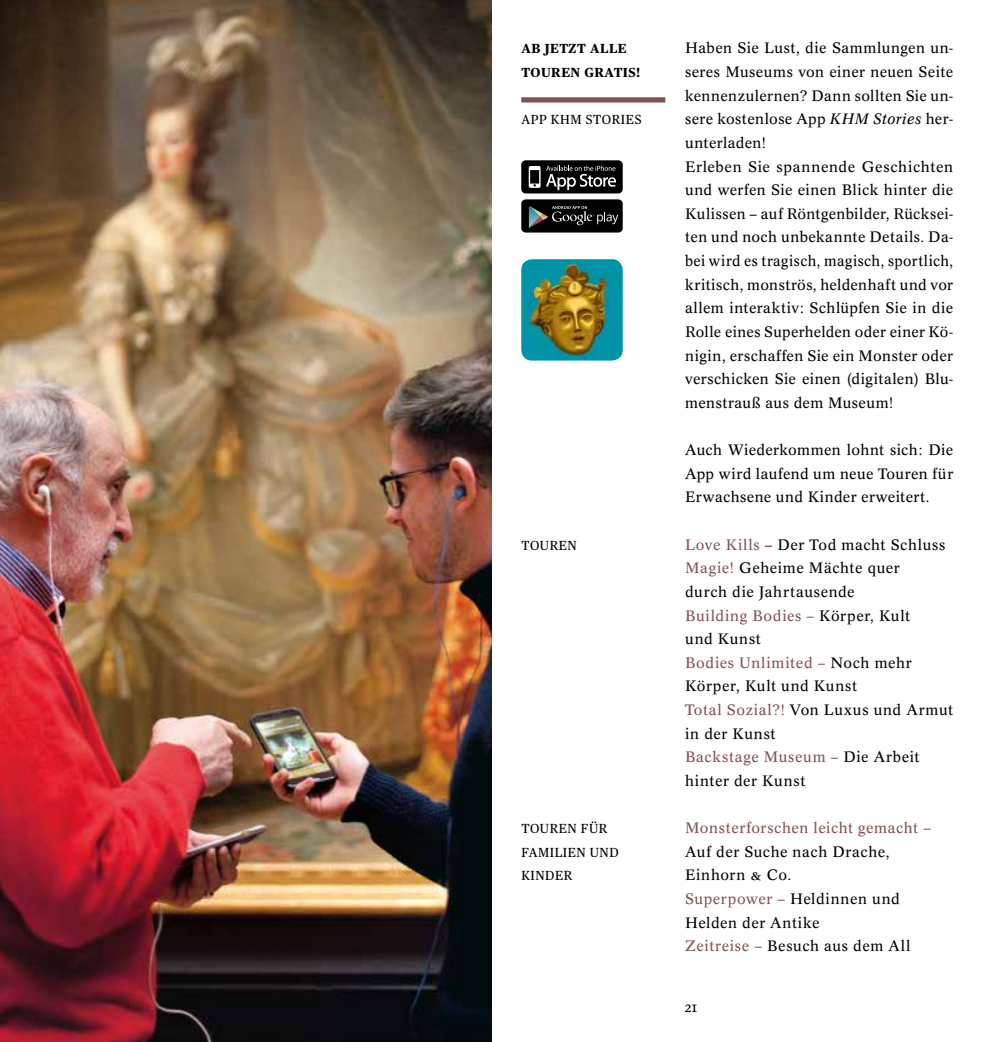
<style>
.page{position:relative;width:983px;height:1042px;background:#fff}
.page>*{position:absolute;margin:0;border:0;box-sizing:border-box;transform-origin:0 0}
.t1{font:14.88px/23.6px "Concorde BQ";letter-spacing:.03em;color:#000}
.t2{font:14.88px "Concorde BQ";letter-spacing:.03em;color:#815151}
.t3{font:13.12px/23.6px "Publico Text";letter-spacing:.04em;color:#000}
.t4{font:700 13.12px/23.6px "Publico Text";letter-spacing:.035em;color:#000}
.s1{font-style:italic}
.s2{color:#815151}
.s3{color:#661e11}
</style>
<div class="page">
<div style="left:521px;top:97px;width:144px;height:5px;background:#815151"></div>
<img style="left:521px;top:259px;width:101px;height:102px">
<div style="left:521px;top:199px;width:101px;height:33px;background:#000;border-radius:4px"></div>
<svg style="left:528px;top:206px;width:90px;height:22px"></svg>
<div style="left:521px;top:160px;width:101px;height:33px;background:#000;border-radius:4px"></div>
<svg style="left:528px;top:166px;width:12px;height:22px"></svg>
<svg style="left:546px;top:166px;width:70px;height:24px"></svg>
<img style="left:0;top:0;width:491px;height:1042px">
<p class="t4" style="left:521px;top:36px;width:120px">AB JETZT ALLE<br>TOUREN GRATIS!</p>
<p class="t3" style="left:521px;top:107px;width:122px">APP KHM STORIES</p>
<p class="t3" style="left:521px;top:532px;width:57px">TOUREN</p>
<p class="t3" style="left:521px;top:816px;width:99px">TOUREN FÜR<br>FAMILIEN UND<br>KINDER</p>
<p class="t1" style="left:685px;top:37px;width:269px">Haben Sie Lust, die Sammlungen un&shy;seres Museums von einer neuen Seite kennenzulernen? Dann sollten Sie un&shy;sere kostenlose App <span class="s1">KHM Stories</span> her&shy;unterladen!<br>Erleben Sie spannende Geschichten und werfen Sie einen Blick hinter die Kulissen – auf Röntgenbilder, Rücksei&shy;ten und noch unbekannte Details. Da&shy;bei wird es tragisch, magisch, sportlich, kritisch, monströs, heldenhaft und vor allem interaktiv: Schlüpfen Sie in die Rolle eines Superhelden oder einer Kö&shy;nigin, erschaffen Sie ein Monster oder verschicken Sie einen (digitalen) Blu&shy;menstrauß aus dem Museum!</p>
<p class="t1" style="left:685px;top:438px;width:269px;text-align:justify">Auch Wiederkommen lohnt sich: Die App wird laufend um neue Touren für Erwachsene und Kinder erweitert.</p>
<p class="t1" style="left:685px;top:533px;width:269px"><span class="s2">Love Kills</span> <span class="s3">–</span> Der Tod macht Schluss<br><span class="s2">Magie!</span> Geheime Mächte quer<br>durch die Jahrtausende<br><span class="s2">Building Bodies –</span> Körper, Kult<br>und Kunst<br><span class="s2">Bodies Unlimited –</span> Noch mehr<br>Körper, Kult und Kunst<br><span class="s2">Total Sozial?!</span> Von Luxus und Armut in der Kunst<br><span class="s2">Backstage Museum –</span> Die Arbeit hinter der Kunst</p>
<p class="t2" style="left:685px;top:819px;width:247px">Monsterforschen leicht gemacht –</p>
<p class="t1" style="left:685px;top:840px;width:227px">Auf der Suche nach Drache,<br>Einhorn &amp; Co.<br><span class="s2">Superpower –</span> Heldinnen und<br>Helden der Antike<br><span class="s2">Zeitreise –</span> Besuch aus dem All</p>
<p class="t1" style="left:685px;top:995px;width:14px">21</p>
</div>
